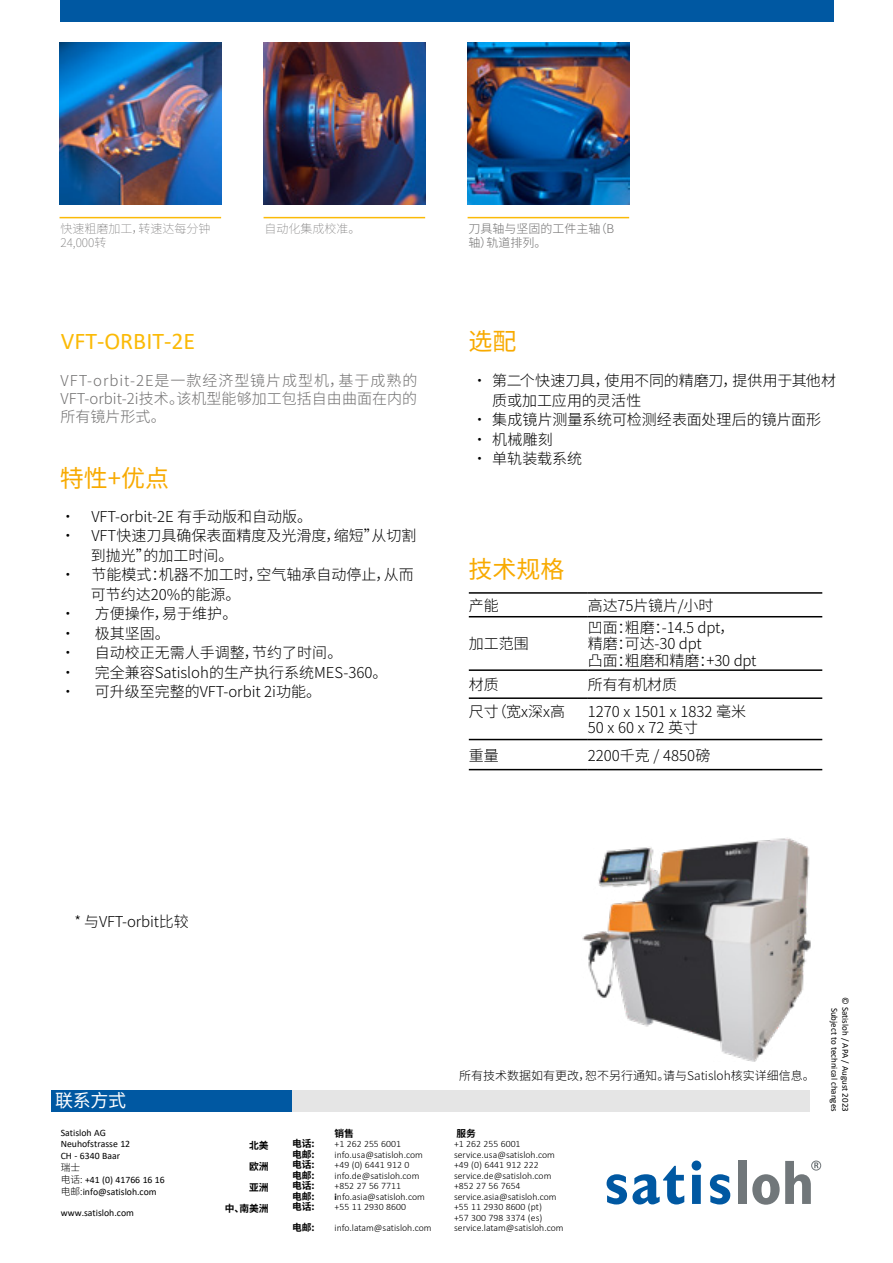
<style>
.page{position:relative;width:893px;height:1263px;background:#fff}
.page>*{position:absolute;margin:0;border:0;box-sizing:border-box;transform-origin:0 0}
.t1{font:24px "Calibri";color:#fbba07}
.t2{font:24px "Noto Sans SC";color:#f8aa00}
.t3{font:18px "Noto Sans SC";color:#fff}
.t4{font:300 15px/19.5px "Noto Sans SC";color:#000}
.t5{font:300 15px/18px "Noto Sans SC";letter-spacing:.005em;color:#706f6f;text-align:justify}
.t6{font:300 12px "Noto Sans SC";color:#000}
.t7{font:100 12px/13.5px "Noto Sans SC";color:#706f6f}
.t8{font:300 12px/13.5px "Noto Sans SC";color:#706f6f}
.t9{font:300 9.75px/10.5px "Calibri";color:#000}
.t10{font:9.75px/10.5px "Calibri";color:#000}
.t11{font:700 9.75px/21px "Noto Sans SC";color:#000;text-align:right}
.t12{font:300 9.75px "Noto Sans SC";color:#000}
.t13{font:9px/10.8px "Calibri";color:#000;text-align:right}
.s1{font-family:"Noto Sans SC";font-weight:300}
.s2{font-weight:700}
</style>
<div class="page">
<div style="left:140px;top:1090px;width:670px;height:21px;background:#e5e5e5"></div>
<svg style="left:607px;top:1166px;width:77px;height:38px"></svg>
<svg style="left:692px;top:1160px;width:9px;height:44px"></svg>
<svg style="left:710px;top:1174px;width:20px;height:30px"></svg>
<div style="left:738px;top:1161px;width:9px;height:43px;background:#71777a"></div>
<svg style="left:752px;top:1161px;width:66px;height:44px"></svg>
<div style="left:811px;top:1161px;width:10px;height:9px;border:1px solid #71777a;border-radius:50%"></div>
<div style="left:51px;top:1090px;width:240px;height:21px;background:#0058a2"></div>
<img style="left:468px;top:43px;width:161px;height:161px">
<div style="left:60px;top:0;width:773px;height:21px;background:#0058a2"></div>
<hr style="left:60px;top:217px;width:161px;height:1px;background:#fbba07">
<img style="left:60px;top:43px;width:161px;height:161px">
<hr style="left:468px;top:217px;width:161px;height:1px;background:#fbba07">
<hr style="left:264px;top:217px;width:161px;height:1px;background:#fbba07">
<img style="left:264px;top:43px;width:161px;height:161px">
<img style="left:582px;top:838px;width:229px;height:224px">
<hr style="left:469px;top:592px;width:119px;height:2px;background:#000">
<hr style="left:588px;top:592px;width:234px;height:2px;background:#000">
<hr style="left:469px;top:616px;width:119px;height:1px;background:#000">
<hr style="left:588px;top:616px;width:234px;height:1px;background:#000">
<hr style="left:469px;top:669px;width:119px;height:2px;background:#000">
<hr style="left:588px;top:669px;width:234px;height:2px;background:#000">
<hr style="left:469px;top:697px;width:119px;height:2px;background:#000">
<hr style="left:588px;top:697px;width:234px;height:2px;background:#000">
<hr style="left:469px;top:739px;width:119px;height:1px;background:#000">
<hr style="left:588px;top:739px;width:234px;height:1px;background:#000">
<hr style="left:469px;top:769px;width:119px;height:1px;background:#000">
<hr style="left:588px;top:769px;width:234px;height:1px;background:#000">
<p class="t7" style="left:60px;top:222px;width:151px">快速粗磨加工，转速达每分钟<br>24,000转</p>
<p class="t8" style="left:468px;top:222px;width:147px">刀具轴与坚固的工件主轴（B轴）轨道排列。</p>
<p class="t7" style="left:264px;top:222px;width:98px">自动化集成校准。</p>
<h1 class="t1" style="left:61px;top:324px;width:136px">VFT-ORBIT-2E</h1>
<p class="t5" style="left:61px;top:372px;width:358px">VFT-orbit-2E是一款经济型镜片成型机，基于成熟的VFT-orbit-2i技术。该机型能够加工包括自由曲面在内的所有镜片形式。</p>
<h1 class="t2" style="left:60px;top:465px;width:111px">特性+优点</h1>
<p class="t4" style="left:61px;top:507px;width:253px">• VFT-orbit-2E 有手动版和自动版。</p>
<p class="t4" style="left:91px;top:526px;width:327px;text-indent:-30px">• VFT快速刀具确保表面精度及光滑度，缩短”从切割到抛光”的加工时间。</p>
<p class="t4" style="left:91px;top:565px;width:324px;text-indent:-30px">• 节能模式：机器不加工时，空气轴承自动停止，从而可节约达20%的能源。</p>
<p class="t4" style="left:61px;top:604px;width:178px">• 方便操作，易于维护。</p>
<p class="t4" style="left:61px;top:624px;width:111px">• 极其坚固。</p>
<p class="t4" style="left:61px;top:643px;width:283px">• 自动校正无需人手调整，节约了时间。</p>
<p class="t4" style="left:61px;top:663px;width:328px">• 完全兼容Satisloh的生产执行系统MES-360。</p>
<p class="t4" style="left:61px;top:682px;width:262px">• 可升级至完整的VFT-orbit 2i功能。</p>
<h1 class="t2" style="left:468px;top:328px;width:49px">选配</h1>
<p class="t4" style="left:492px;top:371px;width:345px;text-indent:-20px">• 第二个快速刀具，使用不同的精磨刀，提供用于其他材质或加工应用的灵活性</p>
<p class="t4" style="left:472px;top:410px;width:351px">• 集成镜片测量系统可检测经表面处理后的镜片面形</p>
<p class="t4" style="left:472px;top:430px;width:82px">• 机械雕刻</p>
<p class="t4" style="left:472px;top:449px;width:112px">• 单轨装载系统</p>
<h1 class="t2" style="left:468px;top:556px;width:97px">技术规格</h1>
<p class="t4" style="left:469px;top:596px;width:31px">产能</p>
<p class="t4" style="left:588px;top:596px;width:127px">高达75片镜片/小时</p>
<p class="t4" style="left:469px;top:634px;width:61px">加工范围</p>
<p class="t4" style="left:588px;top:619px;width:170px;line-height:16.5px">凹面：粗磨：-14.5 dpt，<br>精磨：可达-30 dpt<br>凸面：粗磨和精磨：+30 dpt</p>
<p class="t4" style="left:469px;top:675px;width:31px">材质</p>
<p class="t4" style="left:588px;top:675px;width:91px">所有有机材质</p>
<p class="t4" style="left:469px;top:702px;width:98px">尺寸（宽x深x高</p>
<p class="t4" style="left:588px;top:703px;width:160px;line-height:16.5px">1270 x 1501 x 1832 毫米<br>50 x 60 x 72 英寸</p>
<p class="t4" style="left:469px;top:746px;width:31px">重量</p>
<p class="t4" style="left:588px;top:746px;width:124px">2200千克 / 4850磅</p>
<p class="t4" style="left:74px;top:912px;width:116px">* 与VFT-orbit比较</p>
<p class="t3" style="left:55px;top:1090px;width:72px">联系方式</p>
<p class="t10" style="left:61px;top:1127px;width:71px">Satisloh AG<br>Neuhofstrasse 12</p>
<p class="t10" style="left:61px;top:1150px;width:61px">CH - 6340 Baar</p>
<p class="t12" style="left:61px;top:1161px;width:21px">瑞士</p>
<p class="t10" style="left:61px;top:1173px;width:106px;line-height:12px"><span class="s1">电话:</span> +41 (0) 41766 16 16<span class="s1">电邮:</span>info@satisloh.com</p>
<p class="t10" style="left:61px;top:1207px;width:75px">www.satisloh.com</p>
<p class="t11" style="left:225px;top:1134px;width:45px">北美<br>欧洲<br>亚洲<br>中、南美洲</p>
<p class="t6" style="left:459px;top:1068px;width:357px">所有技术数据如有更改，恕不另行通知。请与Satisloh核实详细信息。</p>
<p class="t11" style="left:335px;top:1123px;width:21px">销售</p>
<p class="t11" style="left:456px;top:1123px;width:21px">服务</p>
<p class="t11" style="left:292px;top:1133px;width:24px">电话:</p>
<p class="t9" style="left:335px;top:1139px;width:68px">+1 262 255 6001</p>
<p class="t9" style="left:454px;top:1139px;width:68px">+1 262 255 6001</p>
<p class="t11" style="left:292px;top:1144px;width:24px">电邮:</p>
<p class="t9" style="left:335px;top:1149px;width:90px">info.usa@satisloh.com</p>
<p class="t9" style="left:454px;top:1149px;width:102px">service.usa@satisloh.com</p>
<p class="t11" style="left:292px;top:1154px;width:24px">电话:</p>
<p class="t9" style="left:335px;top:1160px;width:76px">+49 (0) 6441 912 0</p>
<p class="t9" style="left:454px;top:1160px;width:86px">+49 (0) 6441 912 222</p>
<p class="t11" style="left:292px;top:1165px;width:24px">电邮:</p>
<p class="t9" style="left:335px;top:1170px;width:86px">info.de@satisloh.com</p>
<p class="t9" style="left:454px;top:1170px;width:99px">service.de@satisloh.com</p>
<p class="t11" style="left:292px;top:1175px;width:24px">电话:</p>
<p class="t9" style="left:335px;top:1181px;width:68px">+852 27 56 7711</p>
<p class="t9" style="left:454px;top:1181px;width:68px">+852 27 56 7654</p>
<p class="t11" style="left:292px;top:1186px;width:24px">电邮:</p>
<p class="t9" style="left:335px;top:1191px;width:92px"><span class="s2">i</span>nfo.asia@satisloh.com</p>
<p class="t9" style="left:454px;top:1191px;width:104px">service.asia@satisloh.com</p>
<p class="t11" style="left:292px;top:1196px;width:24px">电话:</p>
<p class="t9" style="left:335px;top:1202px;width:73px">+55 11 2930 8600</p>
<p class="t9" style="left:454px;top:1202px;width:90px">+55 11 2930 8600 (pt) +57 300 798 3374 (es)</p>
<p class="t11" style="left:292px;top:1217px;width:24px">电邮:</p>
<p class="t9" style="left:335px;top:1223px;width:98px">info.latam@satisloh.com</p>
<p class="t9" style="left:454px;top:1223px;width:111px">service.latam@satisloh.com</p>
<p class="t13" style="left:851px;top:997px;width:116px;rotate:90deg">© Satisloh / APA / August 2023<br>Subject to technical changes</p>
</div>
